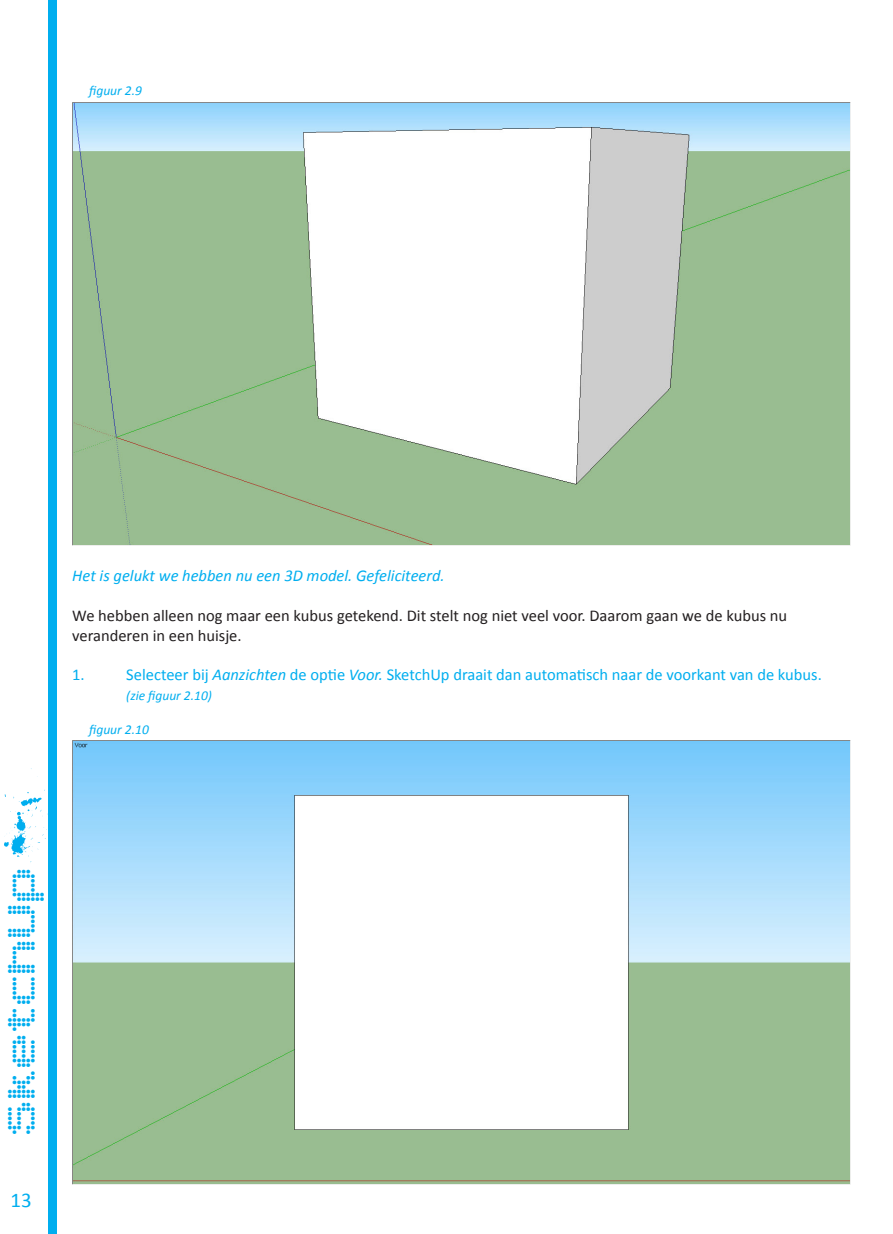
<style>
.page{position:relative;width:893px;height:1234px;background:#fff}
.page>*{position:absolute;margin:0;border:0;box-sizing:border-box;transform-origin:0 0}
.t1{font:45px "V5 Prophit Dot";color:#00aeef}
.t2{font:21px "Calibri";color:#00aeef}
.Geen_afstand{font:16.5px/19.8px "Calibri";color:#231f20}
.Geen_afstand-2{font:16.5px "Calibri";color:#00aeef}
.Geen_afstand-3{font:italic 16.5px "Calibri";color:#00aeef}
.Geen_afstand-4{font:italic 13.5px "Calibri";color:#00aeef}
.s1{font-style:italic}
</style>
<div class="page">
<div style="left:49px;top:0;width:8px;height:1233px;background:#00aeef"></div>
<img style="left:72px;top:102px;width:778px;height:443px">
<img style="left:72px;top:740px;width:778px;height:443px">
<svg style="left:48px;top:765px;width:31px;height:106px"></svg>
<p class="Geen_afstand-4" style="left:89px;top:82px;width:54px">figuur 2.9</p>
<p class="Geen_afstand-3" style="left:72px;top:565px;width:374px">Het is gelukt we hebben nu een 3D model. Gefeliciteerd.</p>
<p class="Geen_afstand" style="left:72px;top:604px;width:716px">We hebben alleen nog maar een kubus getekend. Dit stelt nog niet veel voor. Daarom gaan we de kubus nu veranderen in een huisje.</p>
<p class="Geen_afstand-2" style="left:72px;top:664px;width:14px">1.</p>
<p class="Geen_afstand-2" style="left:126px;top:664px;width:697px">Selecteer bij <span class="s1">Aanzichten</span> de optie <span class="s1">Voor.</span> SketchUp draait dan automatisch naar de voorkant van de kubus.</p>
<p class="Geen_afstand-4" style="left:126px;top:687px;width:87px">(zie figuur 2.10)</p>
<p class="Geen_afstand-4" style="left:89px;top:720px;width:61px">figuur 2.10</p>
<h1 class="t1" style="left:-1px;top:1133px;width:270px;rotate:-90deg">SketchUp</h1>
<p class="t2" style="left:11px;top:1186px;width:23px">13</p>
</div>
